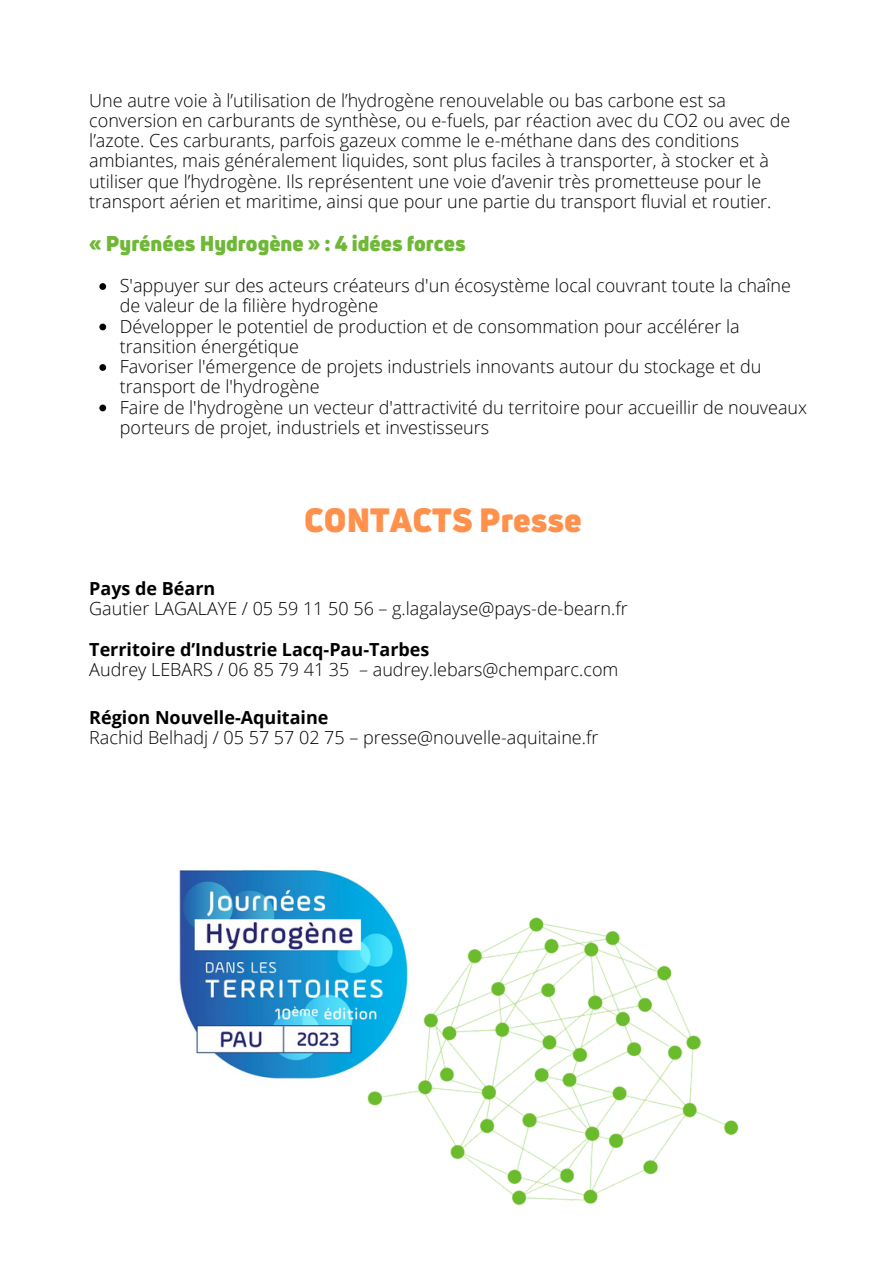
<style>
.page{position:relative;width:893px;height:1264px;background:#fff}
.page>*{position:absolute;margin:0;border:0;box-sizing:border-box;transform-origin:0 0}
.t1{font:900 33px "Uni Neue";color:#ff914d}
.t2{font:900 21px "Uni Neue";color:#6fb837}
.t3{font:300 18px/20.2px "Open Sans";color:#000}
.t4{font:700 18px "Open Sans";color:#000}
</style>
<div class="page">
<img style="left:179px;top:870px;width:213px;height:198px">
<img style="left:234px;top:917px;width:505px;height:289px">
<svg style="left:99px;top:283px;width:7px;height:7px"></svg>
<svg style="left:99px;top:323px;width:7px;height:7px"></svg>
<svg style="left:99px;top:364px;width:7px;height:7px"></svg>
<svg style="left:99px;top:404px;width:7px;height:7px"></svg>
<p class="t3" style="left:89px;top:89px;width:702px">Une autre voie à l’utilisation de l’hydrogène renouvelable ou bas carbone est sa conversion en carburants de synthèse, ou e-fuels, par réaction avec du CO2 ou avec de l’azote. Ces carburants, parfois gazeux comme le e-méthane dans des conditions ambiantes, mais généralement liquides, sont plus faciles à transporter, à stocker et à utiliser que l’hydrogène. Ils représentent une voie d’avenir très prometteuse pour le transport aérien et maritime, ainsi que pour une partie du transport fluvial et routier.</p>
<p class="t2" style="left:89px;top:228px;width:378px">« Pyrénées Hydrogène » : 4 idées forces</p>
<p class="t3" style="left:120px;top:275px;width:672px">S'appuyer sur des acteurs créateurs d'un écosystème local couvrant toute la chaîne de valeur de la filière hydrogène</p>
<p class="t3" style="left:120px;top:315px;width:621px">Développer le potentiel de production et de consommation pour accélérer la transition énergétique</p>
<p class="t3" style="left:120px;top:356px;width:643px">Favoriser l'émergence de projets industriels innovants autour du stockage et du transport de l'hydrogène</p>
<p class="t3" style="left:120px;top:396px;width:688px">Faire de l'hydrogène un vecteur d'attractivité du territoire pour accueillir de nouveaux porteurs de projet, industriels et investisseurs</p>
<p class="t1" style="left:304px;top:497px;width:279px">CONTACTS Presse</p>
<p class="t4" style="left:89px;top:575px;width:128px">Pays de Béarn</p>
<p class="t3" style="left:89px;top:597px;width:540px">Gautier LAGALAYE / 05 59 11 50 56 – g.lagalayse@pays-de-bearn.fr</p>
<p class="t4" style="left:89px;top:637px;width:342px">Territoire d’Industrie Lacq-Pau-Tarbes</p>
<p class="t3" style="left:89px;top:659px;width:530px">Audrey LEBARS / 06 85 79 41 35 – audrey.lebars@chemparc.com</p>
<p class="t4" style="left:89px;top:705px;width:241px">Région Nouvelle-Aquitaine</p>
<p class="t3" style="left:89px;top:727px;width:510px">Rachid Belhadj / 05 57 57 02 75 – presse@nouvelle-aquitaine.fr</p>
</div>
